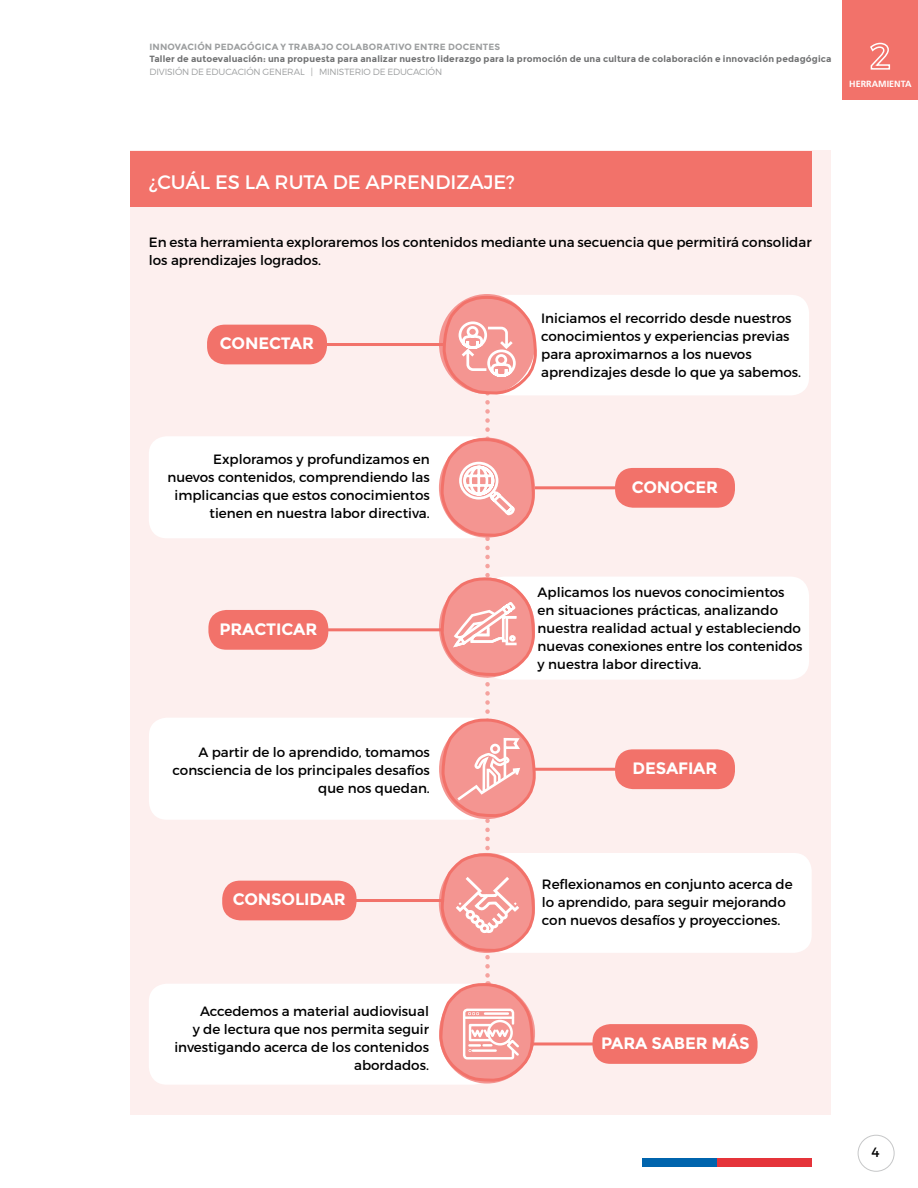
<style>
.page{position:relative;width:918px;height:1188px;background:#fff}
.page>*{position:absolute;margin:0;border:0;box-sizing:border-box;transform-origin:0 0}
.t1{font:19.5px "Montserrat";color:#fff}
.t2{font:700 16.5px "Montserrat";letter-spacing:-.01em;color:#fff}
.t3{font:13.5px/18px "Montserrat";color:#000}
.t4{font:700 9px "Montserrat";letter-spacing:.015em;color:#707172}
.t5{font:700 9px "Montserrat";letter-spacing:.015em;color:#9c9e9f}
.t6{font:300 9px "Montserrat";letter-spacing:-.015em;color:#9c9e9f}
.t7{font:700 9px "Frutiger";color:#fff}
</style>
<div class="page">
<div style="left:843px;top:0;width:75px;height:100px;background:#f2726a"></div>
<svg style="left:870px;top:42px;width:21px;height:28px"></svg>
<div style="left:130px;top:151px;width:701px;height:964px;background:#fdefee"></div>
<div style="left:487px;top:853px;width:325px;height:100px;background:#fff;border-radius:18px"></div>
<div style="left:130px;top:151px;width:682px;height:56px;background:#f2726a"></div>
<div style="left:149px;top:984px;width:342px;height:101px;background:#fff;border-radius:18px"></div>
<div style="left:485px;top:577px;width:324px;height:103px;background:#fff;border-radius:19px"></div>
<div style="left:149px;top:436px;width:340px;height:102px;background:#fff;border-radius:18px"></div>
<div style="left:487px;top:295px;width:322px;height:100px;background:#fff;border-radius:18px"></div>
<div style="left:208px;top:610px;width:120px;height:40px;background:#f2726a;border-radius:18px"></div>
<div style="left:593px;top:1024px;width:165px;height:40px;background:#f2726a;border-radius:18px"></div>
<hr style="left:320px;top:628px;width:123px;height:3px;background:#f2726a">
<hr style="left:531px;top:1042px;width:64px;height:3px;background:#f2726a">
<div style="left:222px;top:881px;width:134px;height:39px;background:#f2726a;border-radius:18px"></div>
<hr style="left:355px;top:899px;width:89px;height:3px;background:#f2726a">
<div style="left:615px;top:468px;width:120px;height:40px;background:#f2726a;border-radius:18px"></div>
<hr style="left:535px;top:486px;width:82px;height:3px;background:#f2726a">
<div style="left:207px;top:325px;width:120px;height:39px;background:#f2726a;border-radius:18px"></div>
<hr style="left:327px;top:343px;width:117px;height:3px;background:#f2726a">
<div style="left:149px;top:718px;width:340px;height:102px;background:#fff;border-radius:18px"></div>
<div style="left:615px;top:749px;width:120px;height:40px;background:#f2726a;border-radius:18px"></div>
<hr style="left:535px;top:768px;width:82px;height:3px;background:#f2726a">
<svg style="left:438px;top:294px;width:101px;height:789px"></svg>
<div style="left:490px;top:744px;width:10px;height:10px;border:3px solid #fff;border-radius:50%"></div>
<div style="left:858px;top:1135px;width:37px;height:37px;border:1px solid #c6c7c8;border-radius:50%"></div>
<div style="left:642px;top:1158px;width:75px;height:9px;background:#0064ad"></div>
<div style="left:717px;top:1158px;width:95px;height:9px;background:#e5343a"></div>
<p class="t5" style="left:149px;top:41px;width:352px">INNOVACIÓN PEDAGÓGICA Y TRABAJO COLABORATIVO ENTRE DOCENTES</p>
<p class="t4" style="left:149px;top:53px;width:684px">Taller de autoevaluación: una propuesta para analizar nuestro liderazgo para la promoción de una cultura de colaboración e innovación pedagógica</p>
<p class="t6" style="left:149px;top:66px;width:294px">DIVISIÓN DE EDUCACIÓN GENERAL | MINISTERIO DE EDUCACIÓN</p>
<p class="t7" style="left:849px;top:78px;width:64px">HERRAMIENTA</p>
<h1 class="t1" style="left:149px;top:170px;width:367px">¿CUÁL ES LA RUTA DE APRENDIZAJE?</h1>
<p class="t3" style="left:149px;top:233px;width:664px">En esta herramienta exploraremos los contenidos mediante una secuencia que permitirá consolidar los aprendizajes logrados.</p>
<p class="t2" style="left:220px;top:333px;width:96px">CONECTAR</p>
<p class="t3" style="left:168px;top:450px;width:264px;text-align:right">Exploramos y profundizamos en nuevos contenidos, comprendiendo las implicancias que estos conocimientos tienen en nuestra labor directiva.</p>
<p class="t2" style="left:219px;top:620px;width:99px">PRACTICAR</p>
<p class="t3" style="left:173px;top:743px;width:259px;text-align:right">A partir de lo aprendido, tomamos consciencia de los principales desafíos que nos quedan.</p>
<p class="t2" style="left:233px;top:890px;width:115px">CONSOLIDAR</p>
<p class="t3" style="left:174px;top:1002px;width:256px;text-align:right">Accedemos a material audiovisual<br>y de lectura que nos permita seguir investigando acerca de los contenidos abordados.</p>
<p class="t3" style="left:541px;top:309px;width:262px">Iniciamos el recorrido desde nuestros conocimientos y experiencias previas para aproximarnos a los nuevos aprendizajes desde lo que ya sabemos.</p>
<p class="t2" style="left:632px;top:477px;width:88px">CONOCER</p>
<p class="t3" style="left:538px;top:583px;width:266px">Aplicamos los nuevos conocimientos en situaciones prácticas, analizando nuestra realidad actual y estableciendo nuevas conexiones entre los contenidos y nuestra labor directiva.</p>
<p class="t2" style="left:633px;top:759px;width:86px">DESAFIAR</p>
<p class="t3" style="left:542px;top:875px;width:252px">Reflexionamos en conjunto acerca de lo aprendido, para seguir mejorando con nuevos desafíos y proyecciones.</p>
<p class="t2" style="left:601px;top:1034px;width:150px">PARA SABER MÁS</p>
<p class="t3" style="left:872px;top:1143px;width:10px">4</p>
</div>
